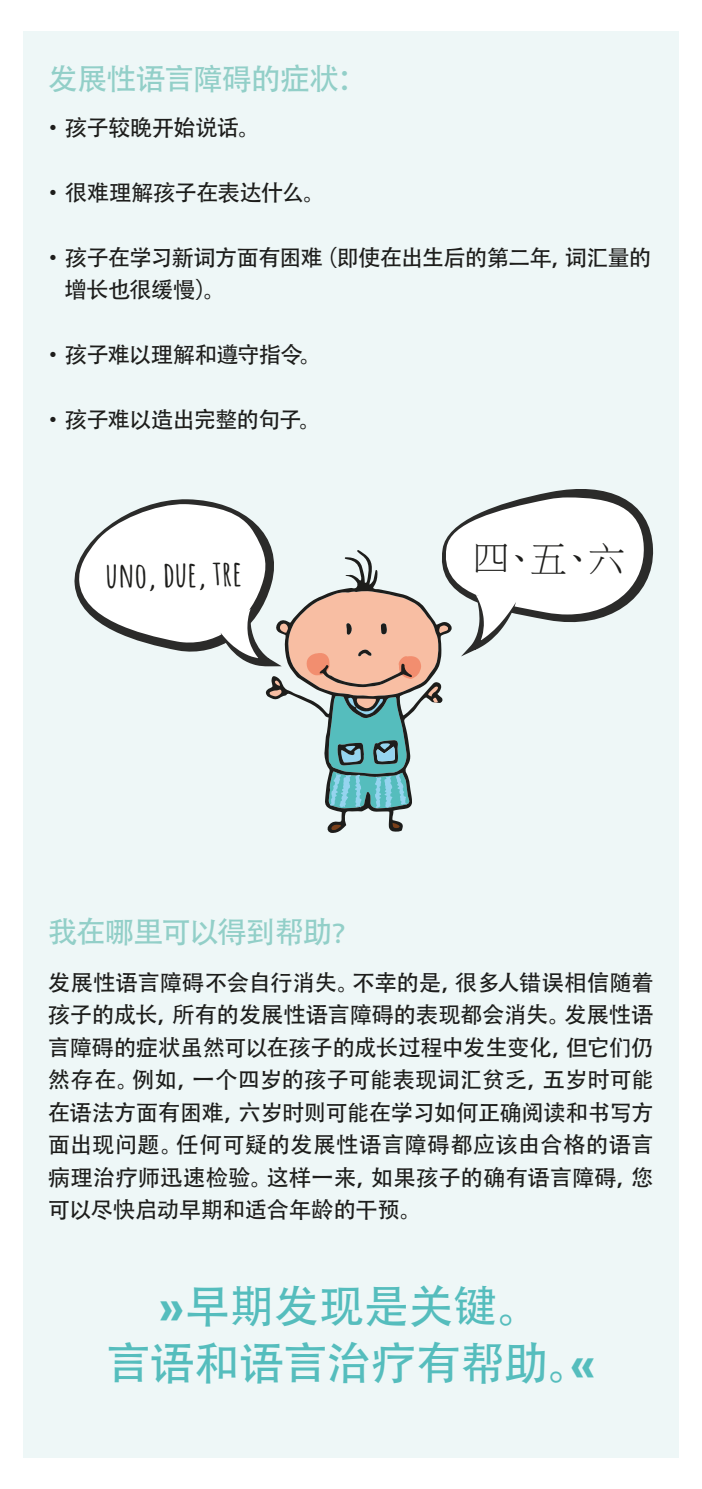
<style>
.page{position:relative;width:702px;height:1489px;background:#fff}
.page>*{position:absolute;margin:0;border:0;box-sizing:border-box;transform-origin:0 0}
.t1{font:45.25px/56.5px "Adobe Heiti Std";letter-spacing:-.02em;color:#55bdbd;text-align:center}
.t2{font:37px "Ming Lt HKSCS UNI H";color:#1d1d1b}
.t3{font:700 34.5px "Amatic SC";color:#1d1d1b}
.t4{font:30px "Adobe Heiti Std";letter-spacing:-.04em;color:#92cfc8}
.t5{font:30px "Adobe Heiti Std";letter-spacing:-.06em;color:#92cfc8}
.t6{font:22.5px/32.5px "Adobe Heiti Std";letter-spacing:-.03em;color:#1d1d1b}
.s1{font-size:25px}
.s2{font-family:"Neufile Grotesk";font-weight:800}
</style>
<div class="page">
<div style="left:23px;top:31px;width:655px;height:1426px;background:#eef7f7"></div>
<svg style="left:327px;top:808px;width:81px;height:25px"></svg>
<svg style="left:331px;top:824px;width:10px;height:6px"></svg>
<svg style="left:392px;top:822px;width:7px;height:6px"></svg>
<svg style="left:74px;top:489px;width:580px;height:319px"></svg>
<h3 class="t4" style="left:48px;top:61px;width:321px">发展性语言障碍的症状：</h3>
<p class="t6" style="left:42px;top:112px;width:220px">· 孩子较晚开始说话。</p>
<p class="t6" style="left:42px;top:177px;width:285px">· 很难理解孩子在表达什么。</p>
<p class="t6" style="left:64px;top:242px;width:588px;text-indent:-22px">· 孩子在学习新词方面有困难（即使在出生后的第二年，词汇量的增长也很缓慢)。</p>
<p class="t6" style="left:42px;top:339px;width:282px">· 孩子难以理解和遵守指令。</p>
<p class="t6" style="left:42px;top:404px;width:281px">· 孩子难以造出完整的句子。</p>
<h3 class="t3" style="left:105px;top:549px;width:138px;rotate:-1deg">uno, due, tre</h3>
<h2 class="t2" style="left:472px;top:540px;width:154px">四、五、六</h2>
<h3 class="t5" style="left:48px;top:914px;width:310px">我在哪里可以得到帮助<span class="s1">？</span></h3>
<p class="t6" style="left:48px;top:966px;width:607px;text-align:justify">发展性语言障碍不会自行消失。不幸的是，很多人错误相信随着孩子的成长，所有的发展性语言障碍的表现都会消失。发展性语言障碍的症状虽然可以在孩子的成长过程中发生变化，但它们仍然存在。例如，一个四岁的孩子可能表现词汇贫乏，五岁时可能在语法方面有困难，六岁时则可能在学习如何正确阅读和书写方面出现问题。任何可疑的发展性语言障碍都应该由合格的语言病理治疗师迅速检验。这样一来，如果孩子的确有语言障碍，您可以尽快启动早期和适合年龄的干预。</p>
<h1 class="t1" style="left:106px;top:1279px;width:491px"><span class="s2">»</span>早期发现是关键。<br>言语和语言治疗有帮助。<span class="s2">«</span></h1>
</div>
